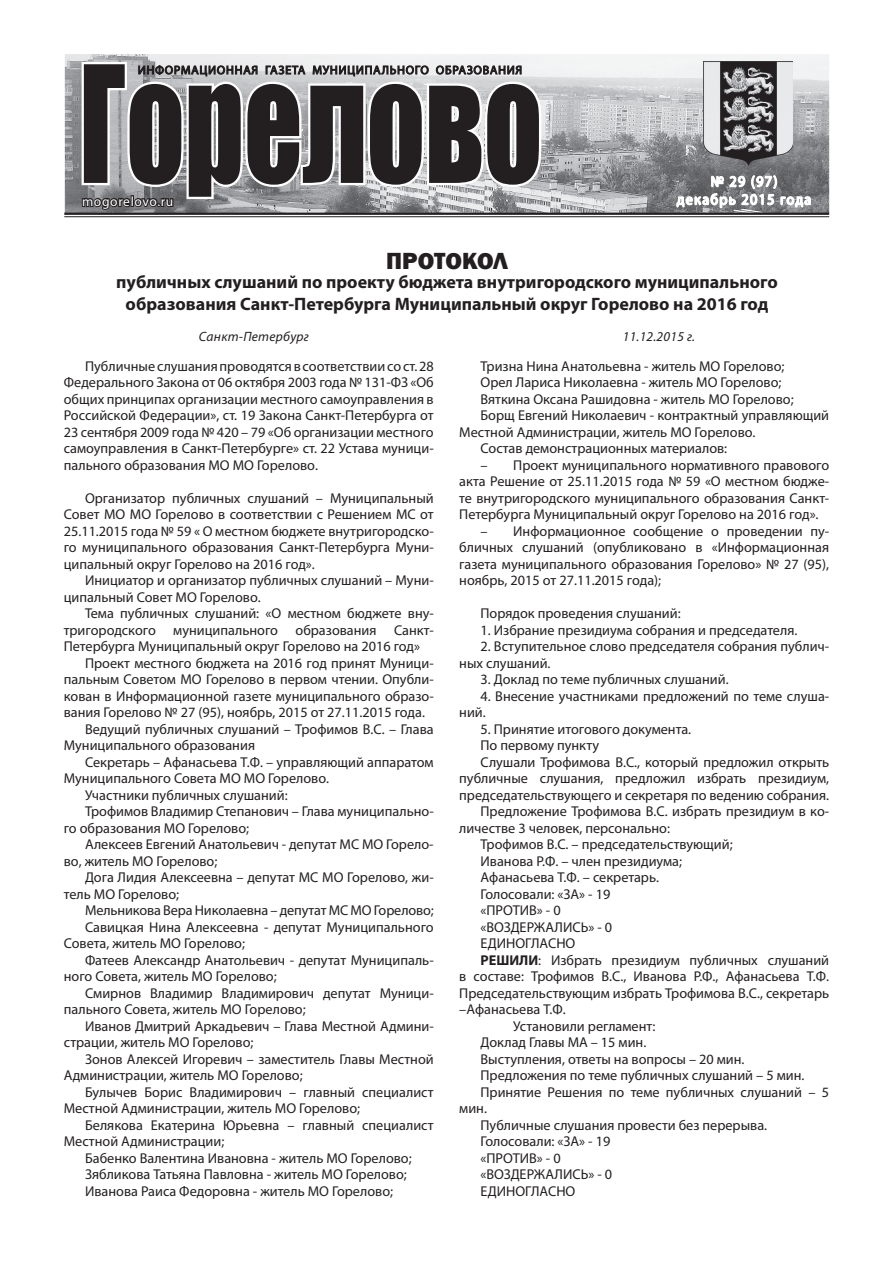
<style>
.page{position:relative;width:893px;height:1263px;background:#fff}
.page>*{position:absolute;margin:0;border:0;box-sizing:border-box;transform-origin:0 0}
.t1{font:150px "Impact";color:#231f20;scale:.76 1}
.t2{font:800 24px "Franklin Gothic";letter-spacing:-.005em;color:#231f20}
.t3{font:700 18px/21.6px "Myriad Pro";color:#231f20;text-align:center}
.t4{font:14.25px/16.5px "Myriad Pro";color:#231f20;text-align:justify}
.t5{font:italic 13.5px "Myriad Pro";letter-spacing:.02em;color:#231f20}
.t6{font:13.5px "Myriad Pro";letter-spacing:.05em;color:#fff}
.s1{font-weight:700}
</style>
<div class="page">
<img style="left:65px;top:54px;width:764px;height:159px">
<img style="left:704px;top:62px;width:89px;height:104px">
<hr style="left:64px;top:213px;width:765px;height:2px;background:#231f20">
<hr style="left:64px;top:216px;width:765px;height:1px;background:#231f20">
<svg style="left:675px;top:170px;width:137px;height:43px"></svg>
<svg style="left:79px;top:60px;width:465px;height:158px"></svg>
<h1 class="t1" style="left:79px;top:8px;width:611px">Горелово</h1>
<p class="t6" style="left:82px;top:193px;width:93px">mogorelovo.ru</p>
<h2 class="t2" style="left:386px;top:245px;width:123px">ПРОТОКОЛ</h2>
<p class="t3" style="left:116px;top:271px;width:663px">публичных слушаний по проекту бюджета внутригородского муниципального образования Санкт-Петербурга Муниципальный округ Горелово на 2016 год</p>
<p class="t5" style="left:199px;top:328px;width:111px">Санкт-Петербург</p>
<p class="t5" style="left:623px;top:328px;width:74px">11.12.2015 г.</p>
<p class="t4" style="left:64px;top:357px;width:371px;text-indent:21px">Публичные слушания проводятся в соответствии со ст. 28<br>Федерального Закона от 06 октября 2003 года № 131-ФЗ «Об общих принципах организации местного самоуправления в Российской Федерации», ст. 19 Закона Санкт-Петербурга от 23 сентября 2009 года № 420 – 79 «Об организации местного самоуправления в Санкт-Петербурге» ст. 22 Устава муници&shy;пального образования МО МО Горелово.</p>
<p class="t4" style="left:64px;top:489px;width:371px;text-indent:21px">Организатор публичных слушаний – Муниципальный Совет МО МО Горелово в соответствии с Решением МС от 25.11.2015 года № 59 « О местном бюджете внутригородско&shy;го муниципального образования Санкт-Петербурга Муни&shy;ципальный округ Горелово на 2016 год».</p>
<p class="t4" style="left:64px;top:572px;width:371px;text-indent:21px">Инициатор и организатор публичных слушаний – Муни&shy;ципальный Совет МО Горелово.</p>
<p class="t4" style="left:85px;top:605px;width:350px">Тема публичных слушаний: «О местном бюджете вну-</p>
<p class="t4" style="left:64px;top:621px;width:371px">тригородского муниципального образования Санкт-</p>
<p class="t4" style="left:64px;top:638px;width:358px">Петербурга Муниципальный округ Горелово на 2016 год»</p>
<p class="t4" style="left:85px;top:654px;width:350px">Проект местного бюджета на 2016 год принят Муници-</p>
<p class="t4" style="left:64px;top:671px;width:371px">пальным Советом МО Горелово в первом чтении. Опубли-</p>
<p class="t4" style="left:64px;top:687px;width:371px">кован в Информационной газете муниципального образо-</p>
<p class="t4" style="left:64px;top:704px;width:363px">вания Горелово № 27 (95), ноябрь, 2015 от 27.11.2015 года.</p>
<p class="t4" style="left:85px;top:720px;width:350px">Ведущий публичных слушаний – Трофимов В.С. – Глава</p>
<p class="t4" style="left:64px;top:737px;width:193px">Муниципального образования</p>
<p class="t4" style="left:85px;top:753px;width:350px">Секретарь – Афанасьева Т.Ф. – управляющий аппаратом</p>
<p class="t4" style="left:64px;top:770px;width:267px">Муниципального Совета МО МО Горелово.</p>
<p class="t4" style="left:85px;top:786px;width:204px">Участники публичных слушаний:</p>
<p class="t4" style="left:85px;top:803px;width:350px">Трофимов Владимир Степанович – Глава муниципально-</p>
<p class="t4" style="left:64px;top:819px;width:187px">го образования МО Горелово;</p>
<p class="t4" style="left:85px;top:836px;width:350px">Алексеев Евгений Анатольевич - депутат МС МО Горело-</p>
<p class="t4" style="left:64px;top:852px;width:155px">во, житель МО Горелово;</p>
<p class="t4" style="left:85px;top:869px;width:350px">Дога Лидия Алексеевна – депутат МС МО Горелово, жи-</p>
<p class="t4" style="left:64px;top:885px;width:117px">тель МО Горелово;</p>
<p class="t4" style="left:85px;top:902px;width:350px">Мельникова Вера Николаевна – депутат МС МО Горелово;</p>
<p class="t4" style="left:85px;top:918px;width:350px">Савицкая Нина Алексеевна - депутат Муниципального</p>
<p class="t4" style="left:64px;top:935px;width:183px">Совета, житель МО Горелово;</p>
<p class="t4" style="left:85px;top:951px;width:350px">Фатеев Александр Анатольевич - депутат Муниципаль-</p>
<p class="t4" style="left:64px;top:968px;width:214px">ного Совета, житель МО Горелово;</p>
<p class="t4" style="left:85px;top:984px;width:350px">Смирнов Владимир Владимирович депутат Муници-</p>
<p class="t4" style="left:64px;top:1001px;width:243px">пального Совета, житель МО Горелово;</p>
<p class="t4" style="left:85px;top:1017px;width:350px">Иванов Дмитрий Аркадьевич – Глава Местной Админи-</p>
<p class="t4" style="left:64px;top:1034px;width:191px">страции, житель МО Горелово;</p>
<p class="t4" style="left:85px;top:1050px;width:350px">Зонов Алексей Игоревич – заместитель Главы Местной</p>
<p class="t4" style="left:64px;top:1067px;width:240px">Администрации, житель МО Горелово;</p>
<p class="t4" style="left:85px;top:1084px;width:350px">Булычев Борис Владимирович – главный специалист</p>
<p class="t4" style="left:64px;top:1100px;width:298px">Местной Администрации, житель МО Горелово;</p>
<p class="t4" style="left:85px;top:1117px;width:350px">Белякова Екатерина Юрьевна – главный специалист</p>
<p class="t4" style="left:64px;top:1133px;width:162px">Местной Администрации;</p>
<p class="t4" style="left:85px;top:1150px;width:328px">Бабенко Валентина Ивановна - житель МО Горелово;</p>
<p class="t4" style="left:85px;top:1166px;width:323px">Зябликова Татьяна Павловна - житель МО Горелово;</p>
<p class="t4" style="left:85px;top:1183px;width:310px">Иванова Раиса Федоровна - житель МО Горелово;</p>
<p class="t4" style="left:480px;top:358px;width:305px">Тризна Нина Анатольевна - житель МО Горелово;</p>
<p class="t4" style="left:480px;top:374px;width:302px">Орел Лариса Николаевна - житель МО Горелово;</p>
<p class="t4" style="left:480px;top:391px;width:315px">Вяткина Оксана Рашидовна - житель МО Горелово;</p>
<p class="t4" style="left:480px;top:407px;width:350px">Борщ Евгений Николаевич - контрактный управляющий</p>
<p class="t4" style="left:459px;top:424px;width:298px">Местной Администрации, житель МО Горелово.</p>
<p class="t4" style="left:480px;top:440px;width:248px">Состав демонстрационных материалов:</p>
<p class="t4" style="left:459px;top:457px;width:371px;text-indent:21px">– Проект муниципального нормативного правового акта Решение от 25.11.2015 года № 59 «О местном бюдже&shy;те внутригородского муниципального образования Санкт-Петербурга Муниципальный округ Горелово на 2016 год».</p>
<p class="t4" style="left:459px;top:523px;width:371px;text-indent:21px">– Информационное сообщение о проведении пу&shy;бличных слушаний (опубликовано в «Информационная газета муниципального образования Горелово» № 27 (95), ноябрь, 2015 от 27.11.2015 года);</p>
<p class="t4" style="left:480px;top:605px;width:202px">Порядок проведения слушаний:</p>
<p class="t4" style="left:480px;top:622px;width:318px">1. Избрание президиума собрания и председателя.</p>
<p class="t4" style="left:459px;top:638px;width:371px;text-indent:21px">2. Вступительное слово председателя собрания публич&shy;ных слушаний.</p>
<p class="t4" style="left:480px;top:671px;width:250px">3. Доклад по теме публичных слушаний.</p>
<p class="t4" style="left:459px;top:688px;width:371px;text-indent:21px">4. Внесение участниками предложений по теме слуша&shy;ний.</p>
<p class="t4" style="left:480px;top:721px;width:212px">5. Принятие итогового документа.</p>
<p class="t4" style="left:480px;top:737px;width:120px">По первому пункту</p>
<p class="t4" style="left:480px;top:754px;width:350px">Слушали Трофимова В.С., который предложил открыть</p>
<p class="t4" style="left:459px;top:770px;width:371px">публичные слушания, предложил избрать президиум,</p>
<p class="t4" style="left:459px;top:787px;width:371px">председательствующего и секретаря по ведению собрания.</p>
<p class="t4" style="left:480px;top:803px;width:350px">Предложение Трофимова В.С. избрать президиум в ко-</p>
<p class="t4" style="left:459px;top:820px;width:212px">личестве 3 человек, персонально:</p>
<p class="t4" style="left:480px;top:836px;width:254px">Трофимов В.С. – председательствующий;</p>
<p class="t4" style="left:480px;top:853px;width:203px">Иванова Р.Ф. – член президиума;</p>
<p class="t4" style="left:480px;top:869px;width:180px">Афанасьева Т.Ф. – секретарь.</p>
<p class="t4" style="left:480px;top:886px;width:131px">Голосовали: «ЗА» - 19</p>
<p class="t4" style="left:480px;top:902px;width:82px">«ПРОТИВ» - 0</p>
<p class="t4" style="left:480px;top:919px;width:133px">«ВОЗДЕРЖАЛИСЬ» - 0</p>
<p class="t4" style="left:480px;top:935px;width:96px">ЕДИНОГЛАСНО</p>
<p class="t4" style="left:480px;top:952px;width:350px"><span class="s1">РЕШИЛИ</span>: Избрать президиум публичных слушаний</p>
<p class="t4" style="left:459px;top:968px;width:371px">в составе: Трофимов В.С., Иванова Р.Ф., Афанасьева Т.Ф.</p>
<p class="t4" style="left:459px;top:985px;width:371px">Председательствующим избрать Трофимова В.С., секретарь</p>
<p class="t4" style="left:459px;top:1001px;width:108px">–Афанасьева Т.Ф.</p>
<p class="t4" style="left:513px;top:1018px;width:144px">Установили регламент:</p>
<p class="t4" style="left:480px;top:1034px;width:167px">Доклад Главы МА – 15 мин.</p>
<p class="t4" style="left:480px;top:1051px;width:266px">Выступления, ответы на вопросы – 20 мин.</p>
<p class="t4" style="left:480px;top:1067px;width:325px">Предложения по теме публичных слушаний – 5 мин.</p>
<p class="t4" style="left:480px;top:1084px;width:350px">Принятие Решения по теме публичных слушаний – 5</p>
<p class="t4" style="left:459px;top:1100px;width:29px">мин.</p>
<p class="t4" style="left:480px;top:1117px;width:288px">Публичные слушания провести без перерыва.</p>
<p class="t4" style="left:480px;top:1133px;width:131px">Голосовали: «ЗА» - 19</p>
<p class="t4" style="left:480px;top:1150px;width:82px">«ПРОТИВ» - 0</p>
<p class="t4" style="left:480px;top:1166px;width:133px">«ВОЗДЕРЖАЛИСЬ» - 0</p>
<p class="t4" style="left:480px;top:1183px;width:96px">ЕДИНОГЛАСНО</p>
</div>
